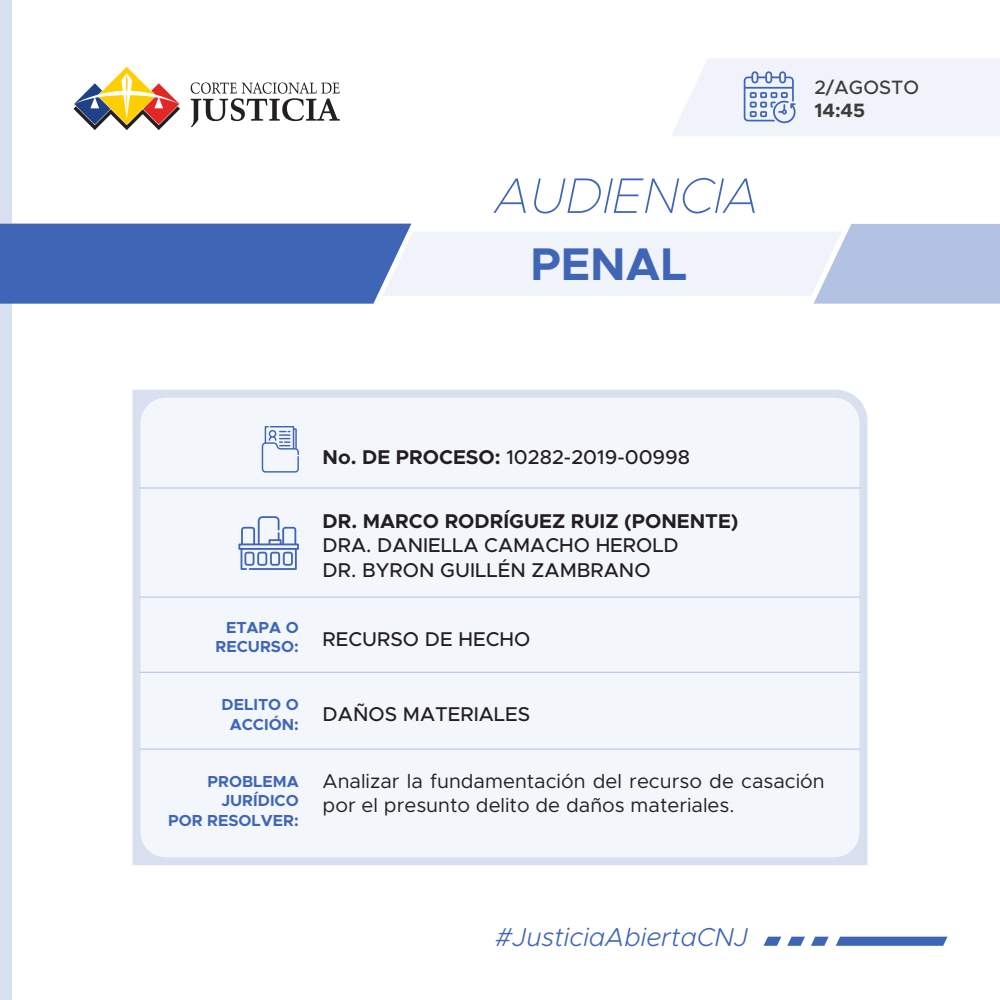
<style>
.page{position:relative;width:1000px;height:1000px;background:#fff}
.page>*{position:absolute;margin:0;border:0;box-sizing:border-box;transform-origin:0 0}
.t1{font:italic 100 50.2px "Metropolis";color:#3f66b6}
.t2{font:700 46px "Metropolis";color:#3f66b6}
.t3{font:italic 300 26px "Metropolis";color:#3f66b6}
.t4{font:500 20px/24px "Metropolis";color:#231f20}
.t5{font:20px/24px "Metropolis";color:#231f20}
.t6{font:700 20px "Metropolis";color:#231f20}
.t7{font:500 19.4px "Metropolis";color:#3c3c3b}
.t8{font:700 19.4px "Metropolis";color:#3c3c3b}
.t9{font:700 16px/19.2px "Metropolis";color:#3f66b6;text-align:right}
.s1{font-weight:700}
</style>
<div class="page">
<div style="left:0;top:0;width:12px;height:1000px;background:#d9e0f0"></div>
<svg style="left:836px;top:937px;width:112px;height:9px"></svg>
<svg style="left:811px;top:937px;width:18px;height:9px"></svg>
<svg style="left:787px;top:937px;width:18px;height:9px"></svg>
<svg style="left:764px;top:937px;width:17px;height:9px"></svg>
<svg style="left:0;top:223px;width:1000px;height:81px"></svg>
<div style="left:133px;top:390px;width:734px;height:475px;background:#d9e0f0"></div>
<div style="left:141px;top:398px;width:718px;height:459px;background:#f3f6fb;border-radius:25px"></div>
<svg style="left:262px;top:426px;width:37px;height:47px"></svg>
<hr style="left:140px;top:488px;width:720px;height:1px;background:#b2c2e2">
<hr style="left:140px;top:597px;width:720px;height:1px;background:#b2c2e2">
<hr style="left:140px;top:672px;width:720px;height:1px;background:#b2c2e2">
<hr style="left:140px;top:749px;width:720px;height:1px;background:#b2c2e2">
<svg style="left:238px;top:516px;width:61px;height:54px"></svg>
<svg style="left:191px;top:82px;width:149px;height:45px"></svg>
<svg style="left:73px;top:66px;width:107px;height:64px"></svg>
<svg style="left:671px;top:58px;width:329px;height:78px"></svg>
<h1 class="t1" style="left:495px;top:164px;width:266px">AUDIENCIA</h1>
<h2 class="t2" style="left:530px;top:235px;width:158px">PENAL</h2>
<p class="t7" style="left:814px;top:75px;width:106px">2/AGOSTO</p>
<p class="t8" style="left:814px;top:98px;width:52px">14:45</p>
<p class="t4" style="left:323px;top:445px;width:369px"><span class="s1">No. DE PROCESO:</span> 10282-2019-00998</p>
<p class="t9" style="left:216px;top:618px;width:85px">ETAPA O<br>RECURSO:</p>
<p class="t6" style="left:323px;top:509px;width:417px">DR. MARCO RODRÍGUEZ RUIZ (PONENTE)</p>
<p class="t4" style="left:323px;top:534px;width:358px">DRA. DANIELLA CAMACHO HEROLD<br>DR. BYRON GUILLÉN ZAMBRANO</p>
<p class="t4" style="left:323px;top:627px;width:209px">RECURSO DE HECHO</p>
<p class="t9" style="left:222px;top:695px;width:79px">DELITO O</p>
<p class="t4" style="left:230px;top:702px;width:302px"><sub>ACCIÓN:</sub> DAÑOS MATERIALES</p>
<p class="t9" style="left:168px;top:772px;width:132px">PROBLEMA<br>JURÍDICO<br>POR RESOLVER:</p>
<p class="t5" style="left:323px;top:769px;width:504px">Analizar la fundamentación del recurso de casación por el presunto delito de daños materiales.</p>
<h3 class="t3" style="left:495px;top:921px;width:255px">#JusticiaAbiertaCNJ</h3>
</div>
